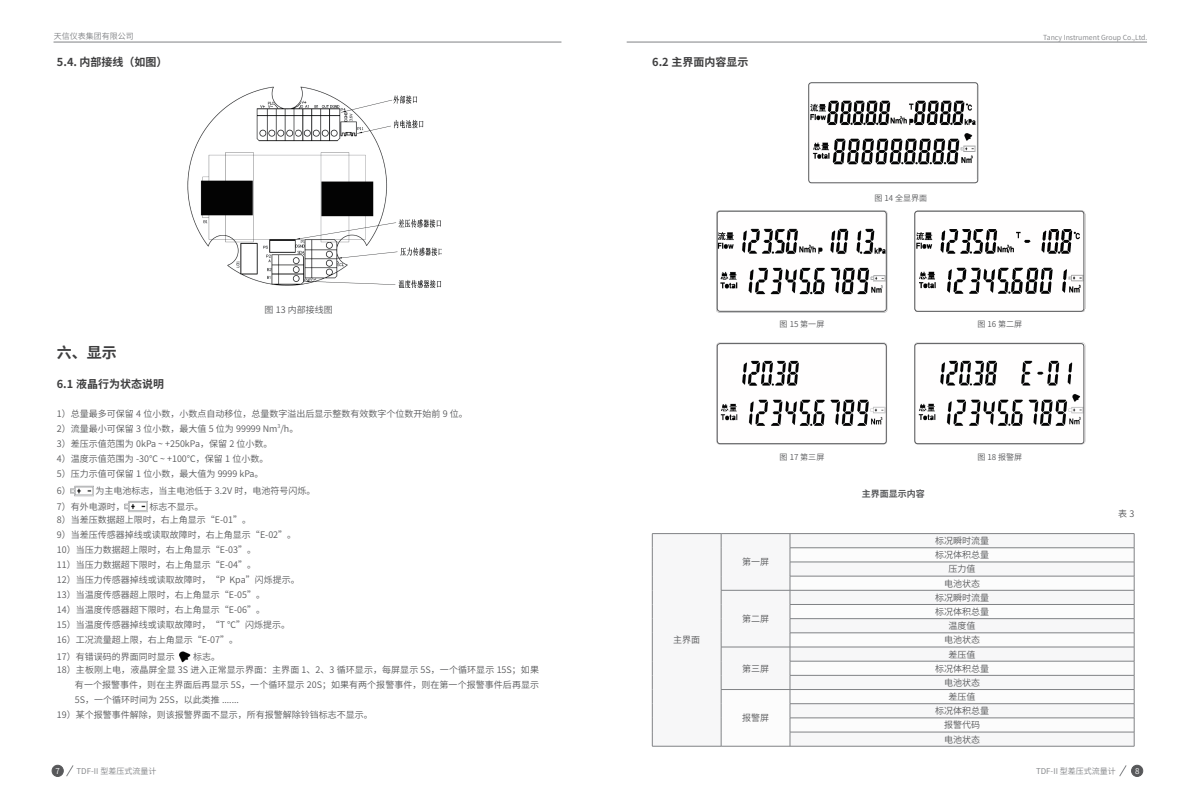
<style>
.page{position:relative;width:1191px;height:808px;background:#fff}
.page>*{position:absolute;margin:0;border:0;box-sizing:border-box;transform-origin:0 0}
.t1{font:700 15px "Source Han Sans CN";color:#3e3e3f}
.t2{font:700 11px "Source Han Sans CN";color:#3e3e3f}
.t3{font:9px/14.2px "Source Han Sans CN";color:#57585a}
.t4{font:700 9px "Source Han Sans CN";color:#57585a}
.t5{font:8px "Source Han Sans CN";color:#808285}
.t6{font:8px "Source Han Sans CN";color:#57585a}
.t7{font:8px "Source Han Sans CN";color:#fff}
.t8{font:7px "Source Han Sans CN";color:#808285}
.t9{font:5.2px "Source Han Sans CN";color:#57585a}
</style>
<div class="page">
<hr style="left:54px;top:42px;width:507px;height:1px;background:#808285">
<hr style="left:626px;top:42px;width:521px;height:1px;background:#808285">
<div style="left:52px;top:765px;width:11px;height:11px;background:#57585a;border-radius:50%"></div>
<div style="left:52px;top:765px;width:11px;height:11px;border:1px solid #57585a;border-radius:50%"></div>
<div style="left:1131px;top:765px;width:11px;height:11px;background:#57585a;border-radius:50%"></div>
<div style="left:1131px;top:765px;width:11px;height:11px;border:1px solid #57585a;border-radius:50%"></div>
<svg style="left:66px;top:765px;width:7px;height:11px"></svg>
<svg style="left:1119px;top:765px;width:7px;height:11px"></svg>
<img style="left:71px;top:485px;width:22px;height:12px">
<img style="left:125px;top:500px;width:22px;height:13px">
<img style="left:179px;top:651px;width:12px;height:11px">
<img style="left:187px;top:86px;width:255px;height:202px">
<img style="left:810px;top:100px;width:166px;height:65px">
<img style="left:716px;top:211px;width:171px;height:102px">
<img style="left:718px;top:343px;width:169px;height:102px">
<img style="left:916px;top:211px;width:169px;height:101px">
<img style="left:916px;top:343px;width:169px;height:102px">
<svg style="left:653px;top:534px;width:481px;height:212px"></svg>
<svg style="left:722px;top:548px;width:412px;height:198px"></svg>
<hr style="left:652px;top:533px;width:69px;height:1px;background:#808285">
<hr style="left:721px;top:533px;width:69px;height:1px;background:#808285">
<hr style="left:790px;top:533px;width:344px;height:1px;background:#808285">
<hr style="left:790px;top:548px;width:344px;height:1px;background:#808285">
<hr style="left:790px;top:562px;width:344px;height:1px;background:#808285">
<hr style="left:790px;top:576px;width:344px;height:1px;background:#808285">
<hr style="left:721px;top:590px;width:69px;height:1px;background:#808285">
<hr style="left:790px;top:590px;width:344px;height:1px;background:#808285">
<hr style="left:790px;top:604px;width:344px;height:1px;background:#808285">
<hr style="left:790px;top:618px;width:344px;height:1px;background:#808285">
<hr style="left:790px;top:633px;width:344px;height:1px;background:#808285">
<hr style="left:721px;top:647px;width:69px;height:1px;background:#808285">
<hr style="left:790px;top:647px;width:344px;height:1px;background:#808285">
<hr style="left:790px;top:661px;width:344px;height:1px;background:#808285">
<hr style="left:790px;top:675px;width:344px;height:1px;background:#808285">
<hr style="left:721px;top:689px;width:69px;height:1px;background:#808285">
<hr style="left:790px;top:689px;width:344px;height:1px;background:#808285">
<hr style="left:790px;top:703px;width:344px;height:1px;background:#808285">
<hr style="left:790px;top:718px;width:344px;height:1px;background:#808285">
<svg style="left:652px;top:534px;width:1px;height:212px"></svg>
<svg style="left:721px;top:534px;width:1px;height:212px"></svg>
<hr style="left:790px;top:732px;width:344px;height:1px;background:#808285">
<svg style="left:790px;top:534px;width:1px;height:212px"></svg>
<svg style="left:1134px;top:534px;width:1px;height:212px"></svg>
<hr style="left:652px;top:746px;width:69px;height:1px;background:#808285">
<hr style="left:721px;top:746px;width:69px;height:1px;background:#808285">
<hr style="left:790px;top:746px;width:344px;height:1px;background:#808285">
<div style="left:716px;top:343px;width:170px;height:101px;border:1px solid #57585a;border-radius:3px"></div>
<div style="left:716px;top:211px;width:170px;height:101px;border:1px solid #57585a;border-radius:3px"></div>
<div style="left:808px;top:82px;width:170px;height:101px;border:1px solid #57585a;border-radius:3px"></div>
<div style="left:914px;top:343px;width:170px;height:101px;border:1px solid #57585a;border-radius:3px"></div>
<div style="left:914px;top:211px;width:170px;height:101px;border:1px solid #57585a;border-radius:3px"></div>
<p class="t5" style="left:54px;top:31px;width:82px">天信仪表集团有限公司</p>
<p class="t2" style="left:57px;top:56px;width:112px">5.4. 内部接线（如图）</p>
<h1 class="t1" style="left:57px;top:344px;width:61px">六、显示</h1>
<p class="t2" style="left:57px;top:378px;width:109px">6.1 液晶行为状态说明</p>
<p class="t3" style="left:265px;top:303px;width:70px">图 13 内部接线图</p>
<p class="t3" style="left:57px;top:406px;width:412px;line-height:15px">1）总量最多可保留 4 位小数，小数点自动移位，总量数字溢出后显示整数有效数字个位数开始前 9 位。<br>2）流量最小可保留 3 位小数，最大值 5 位为 99999 Nm /h。</p>
<p class="t9" style="left:277px;top:423px;width:4px">3</p>
<p class="t3" style="left:57px;top:436px;width:217px;line-height:15px">3）差压示值范围为 0kPa ~ +250kPa，保留 2 位小数。<br>4）温度示值范围为 -30℃ ~ +100℃，保留 1 位小数。<br>5）压力示值可保留 1 位小数，最大值为 9999 kPa。</p>
<p class="t3" style="left:57px;top:484px;width:15px">6）</p>
<p class="t3" style="left:57px;top:483px;width:260px;line-height:15.6px;text-indent:39px">为主电池标志，当主电池低于 3.2V 时，电池符号闪烁。<br>7）有外电源时，</p>
<p class="t3" style="left:57px;top:500px;width:196px;line-height:13.3px;text-indent:93px">标志不显示。<br>8）当差压数据超上限时，右上角显示“E-01”。</p>
<p class="t3" style="left:57px;top:528px;width:244px;line-height:15px">9）当差压传感器掉线或读取故障时，右上角显示“E-02”。<br>10）当压力数据超上限时，右上角显示“E-03”。<br>11）当压力数据超下限时，右上角显示“E-04”。<br>12）当压力传感器掉线或读取故障时，“P Kpa”闪烁提示。<br>13）当温度传感器超上限时，右上角显示“E-05”。<br>14）当温度传感器超下限时，右上角显示“E-06”。<br>15）当温度传感器掉线或读取故障时，“T ℃”闪烁提示。<br>16）工况流量超上限，右上角显示“E-07”。</p>
<p class="t3" style="left:57px;top:649px;width:119px">17）有错误码的界面同时显示</p>
<p class="t3" style="left:57px;top:650px;width:483px;line-height:13.5px;text-indent:136px">标志。<br>18）主板刚上电，液晶屏全显 3S 进入正常显示界面：主界面 1、2、3 循环显示，每屏显示 5S，一个循环显示 15S；如果</p>
<p class="t3" style="left:75px;top:678px;width:465px">有一个报警事件，则在主界面后再显示 5S，一个循环显示 20S；如果有两个报警事件，则在第一个报警事件后再显示</p>
<p class="t3" style="left:75px;top:693px;width:165px">5S，一个循环时间为 25S，以此类推 .......</p>
<p class="t3" style="left:57px;top:708px;width:317px">19）某个报警事件解除，则该报警界面不显示，所有报警解除铃铛标志不显示。</p>
<p class="t2" style="left:652px;top:56px;width:98px">6.2 主界面内容显示</p>
<p class="t8" style="left:1043px;top:34px;width:106px">Tancy Instrument Group Co.,Ltd.</p>
<p class="t6" style="left:779px;top:320px;width:46px">图 15 第一屏</p>
<p class="t6" style="left:874px;top:194px;width:54px">图 14 全显界面</p>
<p class="t6" style="left:977px;top:320px;width:46px">图 16 第二屏</p>
<p class="t3" style="left:673px;top:633px;width:28px">主界面</p>
<p class="t6" style="left:779px;top:453px;width:46px">图 17 第三屏</p>
<p class="t3" style="left:742px;top:555px;width:28px">第一屏</p>
<p class="t3" style="left:742px;top:612px;width:28px">第二屏</p>
<p class="t3" style="left:742px;top:661px;width:28px">第三屏</p>
<p class="t3" style="left:742px;top:711px;width:28px">报警屏</p>
<p class="t4" style="left:861px;top:489px;width:64px">主界面显示内容</p>
<p class="t6" style="left:977px;top:453px;width:46px">图 18 报警屏</p>
<p class="t3" style="left:935px;top:534px;width:55px;text-align:center">标况瞬时流量标况体积总量压力值<br>电池状态</p>
<p class="t3" style="left:935px;top:591px;width:55px;text-align:center">标况瞬时流量标况体积总量温度值<br>电池状态</p>
<p class="t3" style="left:935px;top:647px;width:55px;text-align:center">差压值<br>标况体积总量电池状态</p>
<p class="t3" style="left:935px;top:690px;width:55px;text-align:center">差压值<br>标况体积总量报警代码<br>电池状态</p>
<p class="t3" style="left:1118px;top:507px;width:18px">表3</p>
<p class="t5" style="left:77px;top:766px;width:81px">TDF-II 型差压式流量计</p>
<p class="t5" style="left:1036px;top:766px;width:81px">TDF-II 型差压式流量计</p>
<p class="t7" style="left:55px;top:766px;width:6px">7</p>
<p class="t7" style="left:1135px;top:766px;width:6px">8</p>
</div>
